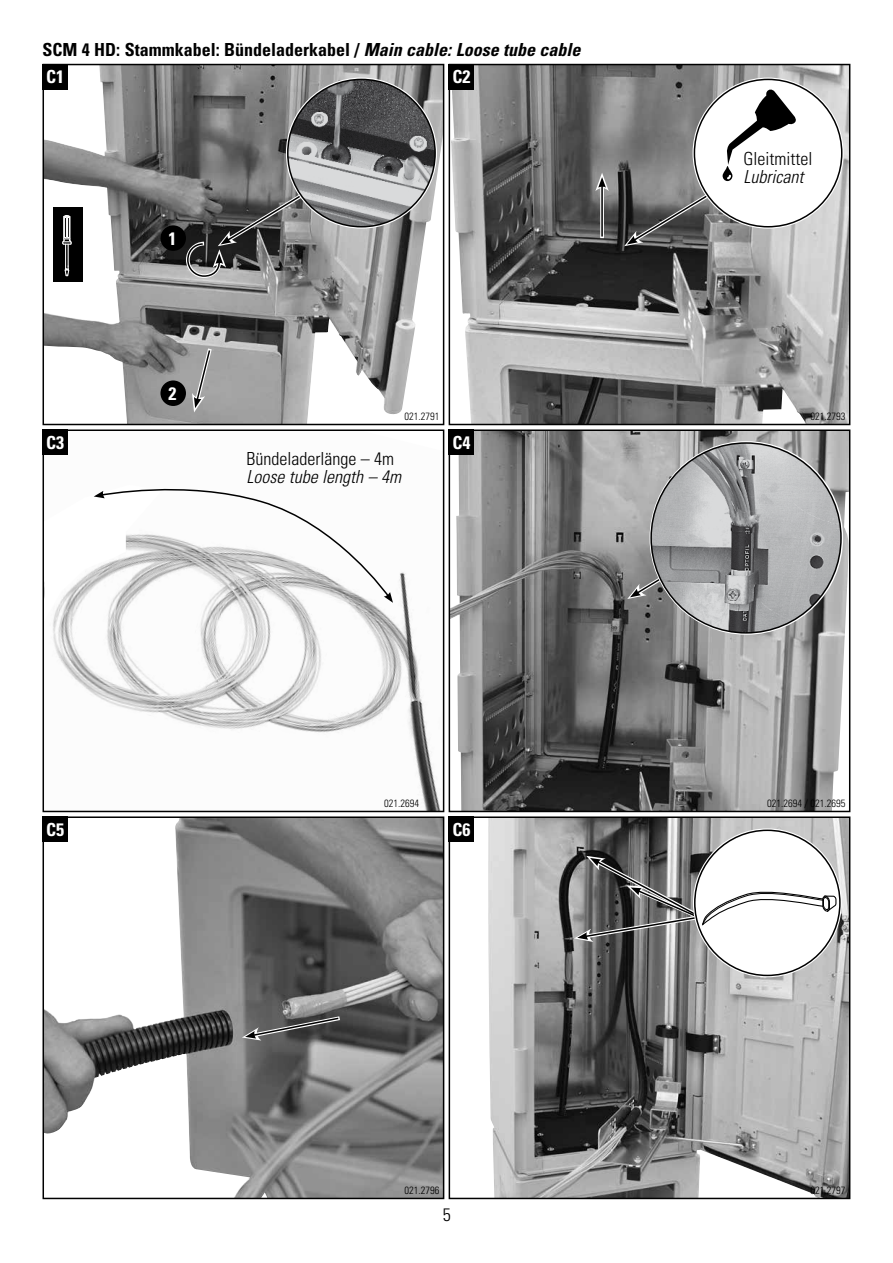
<style>
.page{position:relative;width:893px;height:1263px;background:#fff}
.page>*{position:absolute;margin:0;border:0;box-sizing:border-box;transform-origin:0 0}
.t1{font:700 condensed 18px "Univers LT Std";color:#000}
.t2{font:300 condensed 18px "Univers LT Std";color:#000}
.t3{font:italic 300 condensed 18px "Univers LT Std";color:#000}
.t4{font:700 condensed 18px "Univers LT Std";color:#fff}
.t5{font:300 condensed 10.5px "Univers LT Std";color:#000}
.s1{font-style:italic}
</style>
<div class="page">
<img style="left:46px;top:67px;width:395px;height:355px">
<div style="left:43px;top:64px;width:401px;height:361px;border:2px solid #000"></div>
<div style="left:43px;top:64px;width:25px;height:25px;background:#000"></div>
<img style="left:452px;top:67px;width:395px;height:355px">
<div style="left:449px;top:64px;width:401px;height:361px;border:2px solid #000"></div>
<div style="left:449px;top:64px;width:25px;height:25px;background:#000"></div>
<img style="left:53px;top:572px;width:387px;height:237px">
<div style="left:43px;top:429px;width:401px;height:383px;border:2px solid #000"></div>
<div style="left:43px;top:429px;width:25px;height:26px;background:#000"></div>
<img style="left:452px;top:432px;width:395px;height:377px">
<div style="left:449px;top:429px;width:401px;height:383px;border:2px solid #000"></div>
<div style="left:449px;top:429px;width:25px;height:26px;background:#000"></div>
<img style="left:46px;top:819px;width:395px;height:377px">
<div style="left:43px;top:816px;width:401px;height:383px;border:2px solid #000"></div>
<div style="left:43px;top:816px;width:25px;height:26px;background:#000"></div>
<img style="left:488px;top:819px;width:359px;height:377px">
<div style="left:449px;top:816px;width:401px;height:383px;border:2px solid #000"></div>
<div style="left:449px;top:816px;width:25px;height:26px;background:#000"></div>
<svg style="left:192px;top:346px;width:22px;height:66px"></svg>
<div style="left:160px;top:225px;width:26px;height:26px;background:#000;border-radius:50%"></div>
<div style="left:160px;top:380px;width:26px;height:26px;background:#000;border-radius:50%"></div>
<svg style="left:184px;top:190px;width:122px;height:90px;background:#616161"></svg>
<svg style="left:53px;top:208px;width:30px;height:74px;background:#1b1b1b"></svg>
<svg style="left:600px;top:191px;width:4px;height:45px"></svg>
<hr style="left:601px;top:185px;width:2px;height:51px;background:#000">
<svg style="left:595px;top:173px;width:14px;height:18px"></svg>
<svg style="left:624px;top:190px;width:89px;height:56px;background:#626262"></svg>
<svg style="left:44px;top:478px;width:349px;height:143px"></svg>
<svg style="left:627px;top:543px;width:46px;height:56px;background:#8a8a8a"></svg>
<svg style="left:242px;top:1014px;width:100px;height:26px;background:#5c5c5c"></svg>
<svg style="left:574px;top:830px;width:266px;height:145px"></svg>
<img style="left:288px;top:79px;width:147px;height:148px;border-radius:74px">
<div style="left:694px;top:79px;width:148px;height:148px;background:#fff;border-radius:50%"></div>
<svg style="left:723px;top:88px;width:73px;height:93px"></svg>
<img style="left:651px;top:443px;width:190px;height:190px;border-radius:95px">
<p class="t1" style="left:43px;top:38px;width:539px">SCM 4 HD: Stammkabel: Bündeladerkabel / <span class="s1">Main cable: Loose tube cable</span></p>
<p class="t4" style="left:46px;top:66px;width:19px">C1</p>
<p class="t4" style="left:46px;top:431px;width:19px">C3</p>
<p class="t4" style="left:168px;top:227px;width:9px">1</p>
<p class="t4" style="left:168px;top:382px;width:9px">2</p>
<p class="t4" style="left:452px;top:66px;width:19px">C2</p>
<p class="t5" style="left:405px;top:410px;width:36px">021.2791</p>
<p class="t2" style="left:247px;top:448px;width:149px">Bündeladerlänge – 4m</p>
<p class="t3" style="left:247px;top:466px;width:156px">Loose tube length – 4m</p>
<p class="t4" style="left:452px;top:431px;width:19px">C4</p>
<p class="t4" style="left:46px;top:818px;width:19px">C5</p>
<p class="t5" style="left:384px;top:797px;width:36px">021.2694</p>
<p class="t4" style="left:452px;top:818px;width:19px">C6</p>
<p class="t5" style="left:405px;top:1184px;width:36px">021.2796</p>
<p class="t2" style="left:443px;top:1203px;width:9px">5</p>
<p class="t2" style="left:744px;top:148px;width:70px">Gleitmittel</p>
<p class="t3" style="left:744px;top:166px;width:61px">Lubricant</p>
<p class="t5" style="left:811px;top:410px;width:36px">021.2793</p>
<p class="t5" style="left:767px;top:797px;width:80px">021.2694 / 021.2695</p>
<p class="t5" style="left:811px;top:1184px;width:36px">021.2797</p>
</div>
